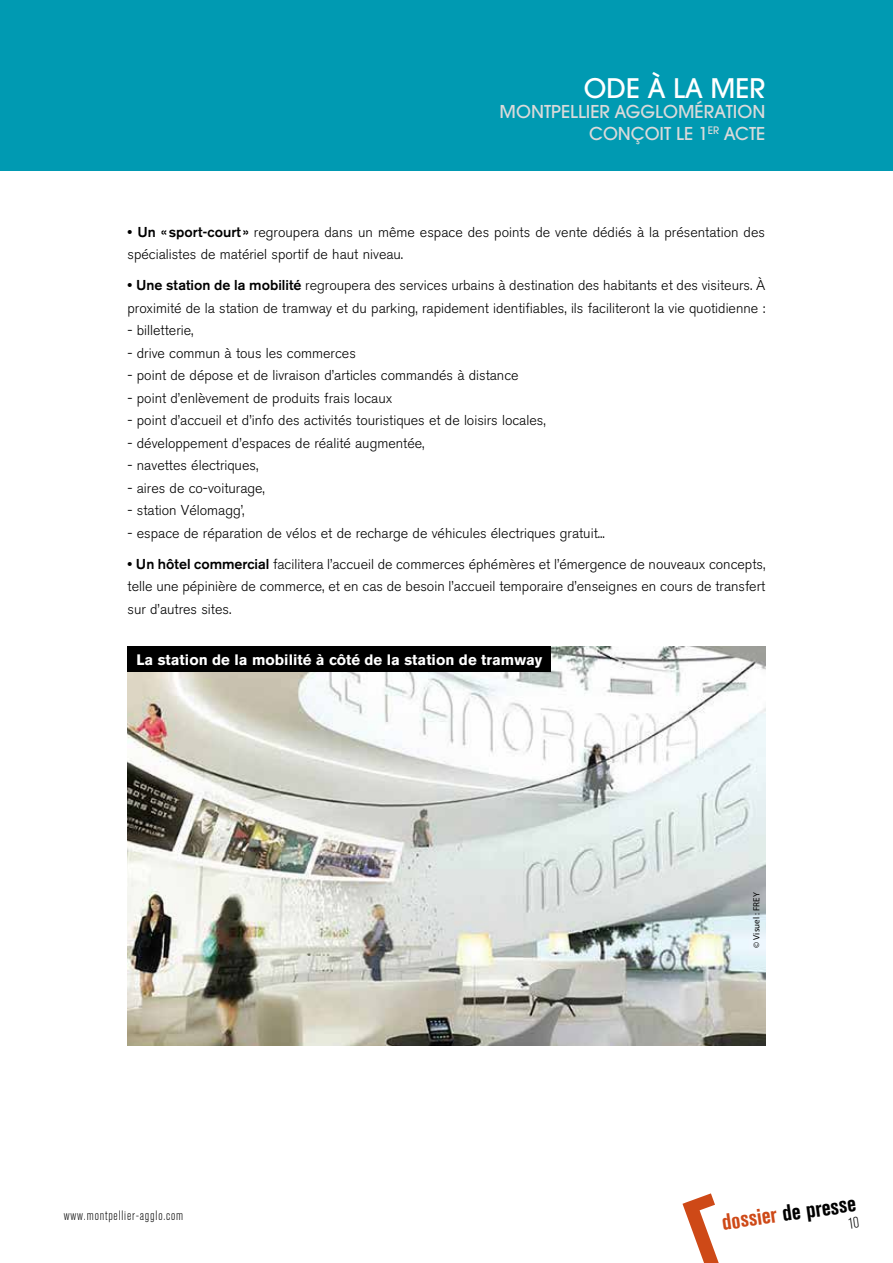
<style>
.page{position:relative;width:893px;height:1263px;background:#fff}
.page>*{position:absolute;margin:0;border:0;box-sizing:border-box;transform-origin:0 0}
.t1{font:500 26.7px "Avant Garde";color:#fff}
.t2{font:700 condensed 22.5px "Akzidenz Grotesk BE";color:#000}
.t3{font:500 17.7px/21.6px "Avant Garde";color:#dadada;text-align:right}
.t4{font:700 15px "Akzidenz Grotesk BE";color:#fff}
.t5{font:300 14.25px/22.5px "Akzidenz Grotesk BE";color:#000}
.t6{font:300 condensed 13.5px "Akzidenz Grotesk BE";letter-spacing:.06em;color:#000}
.t7{font:9px "Myriad";letter-spacing:.01em;color:#000}
.s1{font-weight:500}
.s2{color:#ce4917}
</style>
<div class="page">
<img style="left:128px;top:646px;width:638px;height:399px">
<div style="left:128px;top:646px;width:423px;height:26px;background:#000"></div>
<div style="left:0;top:0;width:893px;height:170px;background:#009ab2"></div>
<svg style="left:682px;top:1193px;width:37px;height:70px"></svg>
<h1 class="t1" style="left:584px;top:72px;width:183px">ODE À LA MER</h1>
<p class="t3" style="left:500px;top:101px;width:267px">MONTPELLIER AGGLOMÉRATION<br>CONÇOIT LE 1<sup>ER</sup> ACTE</p>
<p class="t5" style="left:128px;top:221px;width:639px"><span class="s1">• Un «sport-court »</span> regroupera dans un même espace des points de vente dédiés à la présentation des spécialistes de matériel sportif de haut niveau.</p>
<p class="t5" style="left:128px;top:274px;width:639px"><span class="s1">• Une station de la mobilité</span> regroupera des services urbains à destination des habitants et des visiteurs. À proximité de la station de tramway et du parking, rapidement identifiables, ils faciliteront la vie quotidienne :</p>
<p class="t5" style="left:128px;top:319px;width:68px">- billetterie,</p>
<p class="t5" style="left:128px;top:342px;width:230px">- drive commun à tous les commerces</p>
<p class="t5" style="left:128px;top:364px;width:393px">- point de dépose et de livraison d’articles commandés à distance</p>
<p class="t5" style="left:128px;top:387px;width:266px">- point d’enlèvement de produits frais locaux</p>
<p class="t5" style="left:128px;top:409px;width:420px">- point d’accueil et d’info des activités touristiques et de loisirs locales,</p>
<p class="t5" style="left:128px;top:432px;width:299px">- développement d’espaces de réalité augmentée,</p>
<p class="t5" style="left:128px;top:454px;width:132px">- navettes électriques,</p>
<p class="t5" style="left:128px;top:477px;width:139px">- aires de co-voiturage,</p>
<p class="t5" style="left:128px;top:499px;width:118px">- station Vélomagg’,</p>
<p class="t5" style="left:128px;top:522px;width:479px">- espace de réparation de vélos et de recharge de véhicules électriques gratuit...</p>
<p class="t5" style="left:128px;top:553px;width:639px;text-align:justify"><span class="s1">• Un hôtel commercial</span> facilitera l’accueil de commerces éphémères et l’émergence de nouveaux concepts, telle une pépinière de commerce, et en cas de besoin l’accueil temporaire d’enseignes en cours de transfert sur d’autres sites.</p>
<p class="t4" style="left:136px;top:651px;width:408px">La station de la mobilité à côté de la station de tramway</p>
<p class="t6" style="left:64px;top:1208px;width:121px">www.montpellier-agglo.com</p>
<p class="t7" style="left:752px;top:948px;width:57px;rotate:-90deg">© Visuel : FREY</p>
<h2 class="t2" style="left:720px;top:1209px;width:137px;rotate:-8deg"><span class="s2">dossier</span> de presse</h2>
</div>
